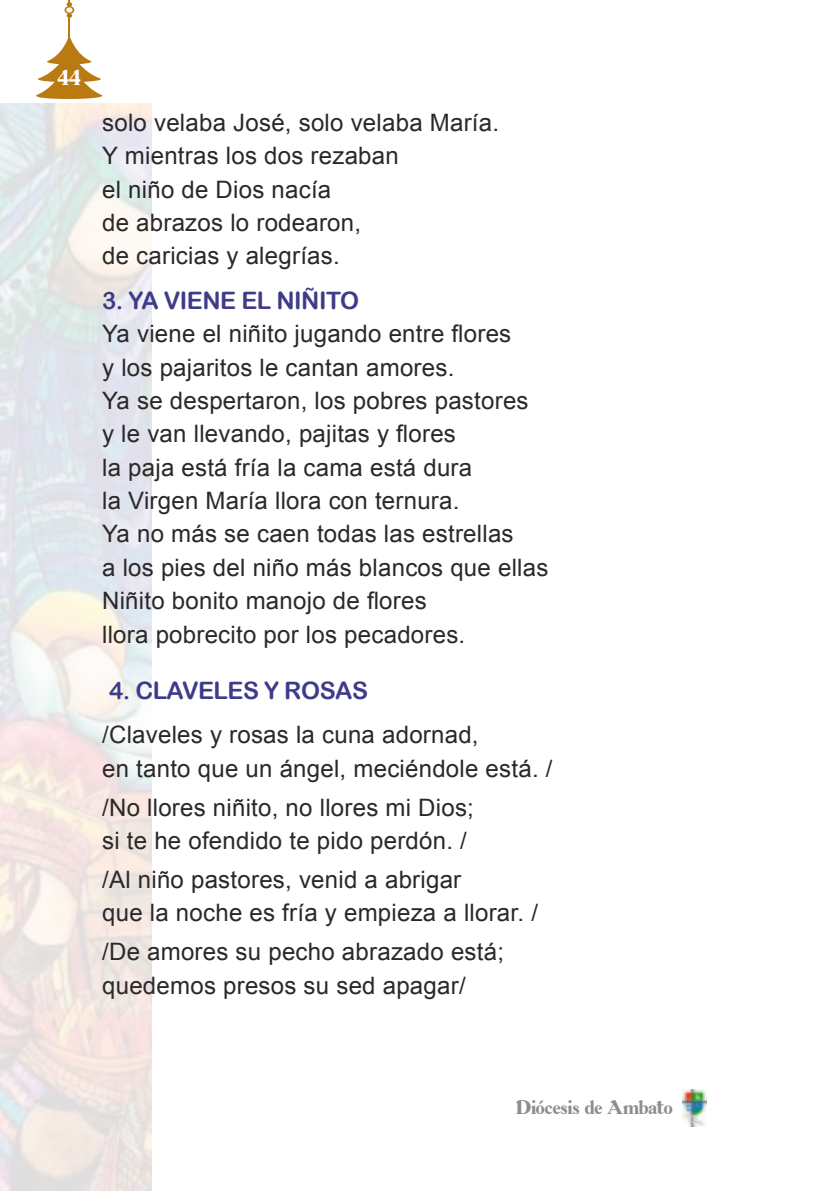
<style>
.page{position:relative;width:840px;height:1191px;background:#fff}
.page>*{position:absolute;margin:0;border:0;box-sizing:border-box;transform-origin:0 0}
.t1{font:24px/33.4px "Arial";letter-spacing:.01em;color:#2b2829}
.t2{font:24px "Arial Rounded MT Bold";letter-spacing:-.02em;color:#3e3c89}
.t3{font:20px "Amboqia Boriango";color:#fff}
.t4{font:18px "Amboqia Boriango";color:#8b8d8f}
</style>
<div class="page">
<svg style="left:36px;top:0;width:66px;height:99px"></svg>
<img style="left:682px;top:1089px;width:24px;height:37px">
<p class="t3" style="left:57px;top:66px;width:25px">44</p>
<p class="t1" style="left:102px;top:108px;width:398px">solo velaba José, solo velaba María.<br>Y mientras los dos rezaban<br>el niño de Dios nacía<br>de abrazos lo rodearon,<br>de caricias y alegrías.</p>
<p class="t2" style="left:102px;top:287px;width:258px">3. YA VIENE EL NIÑITO</p>
<p class="t1" style="left:102px;top:317px;width:447px">Ya viene el niñito jugando entre flores<br>y los pajaritos le cantan amores.<br>Ya se despertaron, los pobres pastores<br>y le van llevando, pajitas y flores<br>la paja está fría la cama está dura<br>la Virgen María llora con ternura.<br>Ya no más se caen todas las estrellas<br>a los pies del niño más blancos que ellas Niñito bonito manojo de flores<br>llora pobrecito por los pecadores.</p>
<p class="t2" style="left:109px;top:676px;width:260px">4. CLAVELES Y ROSAS</p>
<p class="t1" style="left:102px;top:720px;width:451px">/Claveles y rosas la cuna adornad,<br>en tanto que un ángel, meciéndole está. /</p>
<p class="t1" style="left:102px;top:792px;width:373px">/No llores niñito, no llores mi Dios; si te he ofendido te pido perdón. /</p>
<p class="t1" style="left:102px;top:865px;width:437px">/Al niño pastores, venid a abrigar<br>que la noche es fría y empieza a llorar. /</p>
<p class="t1" style="left:102px;top:937px;width:403px">/De amores su pecho abrazado está; quedemos presos su sed apagar/</p>
<p class="t4" style="left:516px;top:1097px;width:158px">Diócesis de Ambato</p>
</div>
